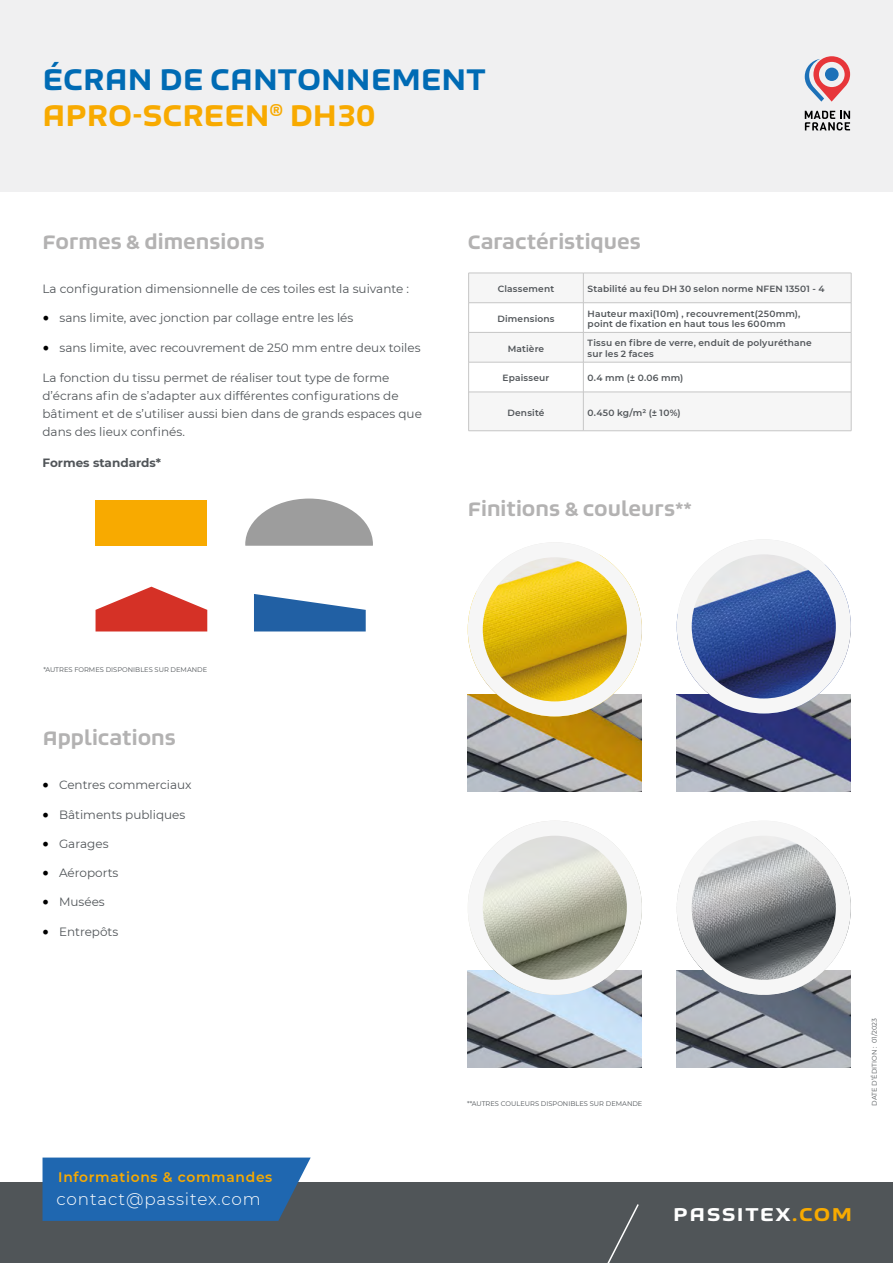
<style>
.page{position:relative;width:893px;height:1263px;background:#fff}
.page>*{position:absolute;margin:0;border:0;box-sizing:border-box;transform-origin:0 0}
.t1{font:700 30px/36px "Bruum FY";color:#006bb4}
.t2{font:700 19.5px "Bruum FY";color:#b3b2b2}
.t3{font:700 18.75px "Bruum FY";letter-spacing:.075em;color:#fff;scale:1.1 1}
.t4{font:300 16.8px "Montserrat";letter-spacing:.05em;color:#fff}
.t5{font:600 13.8px "Montserrat";letter-spacing:.05em;color:#f8aa00}
.t6{font:12px/18px "Montserrat";color:#515559}
.t7{font:700 12px "Montserrat";color:#515559}
.t8{font:600 9px/10.8px "Montserrat";letter-spacing:.02em;color:#515559}
.t9{font:6.75px "Montserrat";color:#515559}
.s1{color:#f8aa00}
.s2{font-family:"Minion Pro";font-size:18px;color:#000}
</style>
<div class="page">
<div style="left:0;top:1182px;width:893px;height:81px;background:#505558"></div>
<svg style="left:43px;top:1157px;width:268px;height:64px;background:#2568ac"></svg>
<svg style="left:607px;top:1204px;width:32px;height:59px"></svg>
<div style="left:0;top:0;width:893px;height:191px;background:#f0f0f1"></div>
<svg style="left:805px;top:56px;width:45px;height:46px"></svg>
<div style="left:825px;top:68px;width:14px;height:13px;background:#1d71b8;border-radius:50%"></div>
<svg style="left:805px;top:111px;width:45px;height:20px"></svg>
<div style="left:469px;top:392px;width:114px;height:39px;background:#f6f6f6"></div>
<hr style="left:469px;top:273px;width:114px;height:1px;background:#c6c6c6">
<hr style="left:583px;top:273px;width:268px;height:1px;background:#c6c6c6">
<hr style="left:469px;top:302px;width:114px;height:1px;background:#c6c6c6">
<hr style="left:583px;top:302px;width:268px;height:1px;background:#c6c6c6">
<hr style="left:469px;top:392px;width:114px;height:1px;background:#c6c6c6">
<hr style="left:583px;top:392px;width:268px;height:1px;background:#c6c6c6">
<hr style="left:469px;top:430px;width:114px;height:1px;background:#c6c6c6">
<hr style="left:583px;top:430px;width:268px;height:1px;background:#c6c6c6">
<hr style="left:468px;top:273px;width:1px;height:30px;background:#c6c6c6">
<hr style="left:583px;top:273px;width:1px;height:30px;background:#c6c6c6">
<hr style="left:851px;top:273px;width:1px;height:30px;background:#c6c6c6">
<svg style="left:468px;top:303px;width:384px;height:89px"></svg>
<hr style="left:468px;top:332px;width:1px;height:30px;background:#c6c6c6">
<hr style="left:583px;top:332px;width:1px;height:30px;background:#c6c6c6">
<hr style="left:851px;top:332px;width:1px;height:30px;background:#c6c6c6">
<hr style="left:468px;top:362px;width:1px;height:30px;background:#c6c6c6">
<hr style="left:583px;top:362px;width:1px;height:30px;background:#c6c6c6">
<hr style="left:851px;top:362px;width:1px;height:30px;background:#c6c6c6">
<hr style="left:468px;top:392px;width:1px;height:39px;background:#c6c6c6">
<hr style="left:583px;top:392px;width:1px;height:39px;background:#c6c6c6">
<hr style="left:851px;top:392px;width:1px;height:39px;background:#c6c6c6">
<div style="left:95px;top:501px;width:112px;height:45px;background:#f8aa00"></div>
<svg style="left:96px;top:587px;width:111px;height:44px"></svg>
<svg style="left:254px;top:594px;width:112px;height:37px"></svg>
<svg style="left:245px;top:499px;width:128px;height:47px"></svg>
<img style="left:677px;top:695px;width:173px;height:97px">
<img style="left:468px;top:695px;width:174px;height:97px">
<img style="left:468px;top:970px;width:174px;height:97px">
<img style="left:677px;top:970px;width:173px;height:97px">
<img style="left:677px;top:539px;width:174px;height:174px;border-radius:87px">
<div style="left:677px;top:539px;width:174px;height:174px;border:15px solid #f6f6f6;border-radius:50%"></div>
<img style="left:468px;top:542px;width:174px;height:174px;border-radius:87px">
<div style="left:468px;top:542px;width:174px;height:174px;border:15px solid #f6f6f6;border-radius:50%"></div>
<img style="left:468px;top:821px;width:174px;height:174px;border-radius:87px">
<div style="left:468px;top:821px;width:174px;height:174px;border:15px solid #f6f6f6;border-radius:50%"></div>
<img style="left:677px;top:821px;width:174px;height:174px;border-radius:87px">
<div style="left:677px;top:821px;width:174px;height:174px;border:15px solid #f6f6f6;border-radius:50%"></div>
<h1 class="t1" style="left:43px;top:60px;width:445px">ÉCRAN DE CANTONNEMENT<br><span class="s1">APRO-SCREEN</span><sup>®</sup> <span class="s1">DH30</span></h1>
<h2 class="t2" style="left:43px;top:230px;width:224px">Formes &amp; dimensions</h2>
<h2 class="t2" style="left:468px;top:230px;width:175px">Caractéristiques</h2>
<p class="t6" style="left:43px;top:279px;width:368px">La configuration dimensionnelle de ces toiles est la suivante :</p>
<p class="t6" style="left:43px;top:309px;width:312px"><span class="s2">•</span> sans limite, avec jonction par collage entre les lés</p>
<p class="t6" style="left:43px;top:338px;width:380px"><span class="s2">•</span> sans limite, avec recouvrement de 250 mm entre deux toiles</p>
<p class="t6" style="left:43px;top:369px;width:381px">La fonction du tissu permet de réaliser tout type de forme d’écrans afin de s’adapter aux différentes configurations de bâtiment et de s’utiliser aussi bien dans de grands espaces que dans des lieux confinés.</p>
<p class="t7" style="left:43px;top:454px;width:120px">Formes standards*</p>
<h2 class="t2" style="left:468px;top:496px;width:226px">Finitions &amp; couleurs**</h2>
<p class="t8" style="left:498px;top:283px;width:58px">Classement</p>
<p class="t8" style="left:588px;top:283px;width:238px">Stabilité au feu DH 30 selon norme NFEN 13501 - 4</p>
<p class="t8" style="left:497px;top:313px;width:59px">Dimensions</p>
<p class="t8" style="left:588px;top:307px;width:214px">Hauteur maxi(10m) , recouvrement(250mm), point de fixation en haut tous les 600mm</p>
<p class="t8" style="left:508px;top:343px;width:38px">Matière</p>
<p class="t8" style="left:588px;top:337px;width:226px">Tissu en fibre de verre, enduit de polyuréthane sur les 2 faces</p>
<p class="t8" style="left:503px;top:372px;width:48px">Epaisseur</p>
<p class="t8" style="left:588px;top:372px;width:97px">0.4 mm (± 0.06 mm)</p>
<p class="t8" style="left:507px;top:407px;width:39px">Densité</p>
<p class="t8" style="left:588px;top:407px;width:94px">0.450 kg/m² (± 10%)</p>
<p class="t9" style="left:43px;top:665px;width:165px">*AUTRES FORMES DISPONIBLES SUR DEMANDE</p>
<h2 class="t2" style="left:43px;top:726px;width:135px">Applications</h2>
<p class="t6" style="left:42px;top:775px;width:151px"><span class="s2">•</span> Centres commerciaux</p>
<p class="t6" style="left:42px;top:805px;width:145px"><span class="s2">•</span> Bâtiments publiques</p>
<p class="t6" style="left:42px;top:834px;width:68px"><span class="s2">•</span> Garages</p>
<p class="t6" style="left:42px;top:863px;width:78px"><span class="s2">•</span> Aéroports</p>
<p class="t6" style="left:42px;top:892px;width:64px"><span class="s2">•</span> Musées</p>
<p class="t6" style="left:42px;top:922px;width:78px"><span class="s2">•</span> Entrepôts</p>
<p class="t5" style="left:58px;top:1168px;width:216px">Informations &amp; commandes</p>
<h3 class="t4" style="left:57px;top:1188px;width:206px">contact@passitex.com</h3>
<p class="t9" style="left:467px;top:1098px;width:177px">**AUTRES COULEURS DISPONIBLES SUR DEMANDE</p>
<p class="t9" style="left:870px;top:1106px;width:89px;rotate:-90deg">DATE D’ÉDITION : 01/2023</p>
<h3 class="t3" style="left:673px;top:1202px;width:164px">PASSITEX<span class="s1">.COM</span></h3>
</div>
